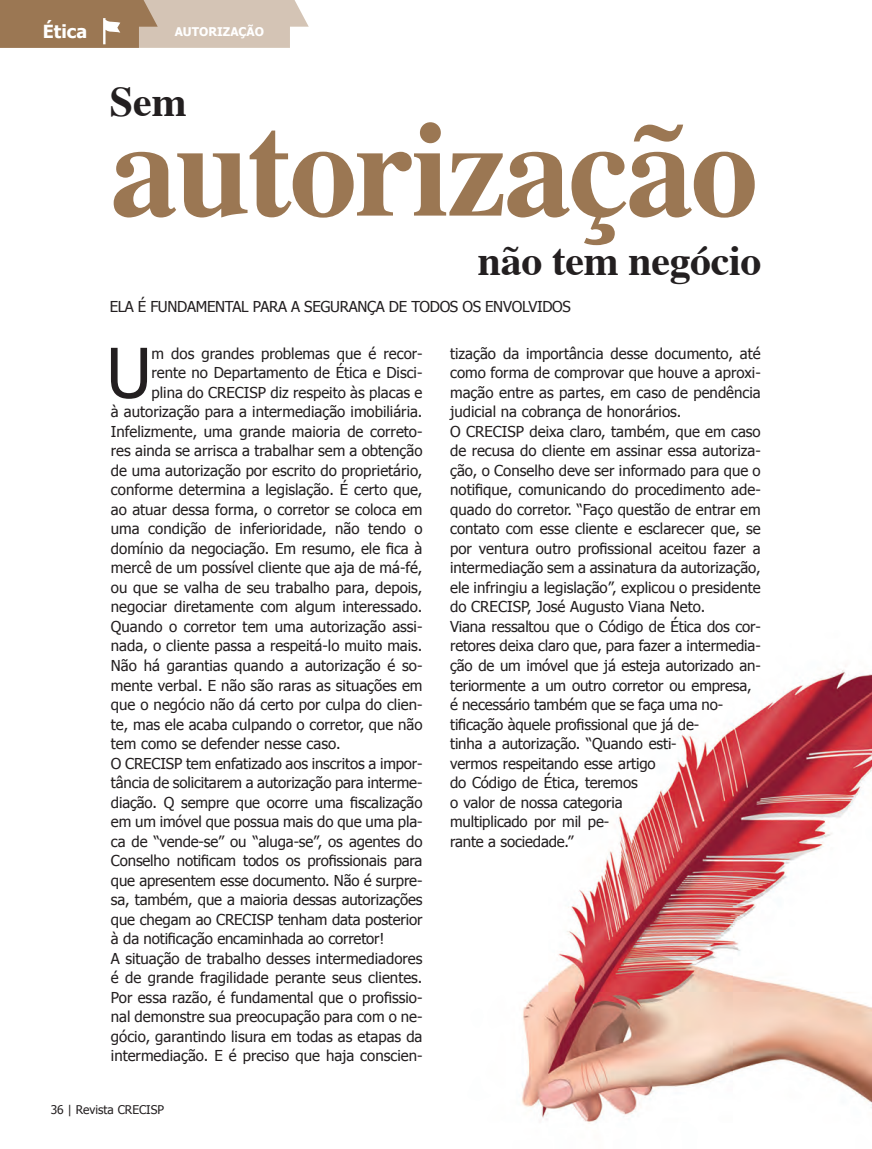
<style>
.page{position:relative;width:872px;height:1149px;background:#fff}
.page>*{position:absolute;margin:0;border:0;box-sizing:border-box;transform-origin:0 0}
.t1{font:700 135px "Times";letter-spacing:-.02em;color:#9b7753}
.REVISTA{font:68.7px "Tahoma";color:#231f20}
.t2{font:700 42px "Times";letter-spacing:-.01em;color:#231f20}
.t3{font:700 18px "Tahoma";color:#fff}
.REVISTA-2{font:15px/19.5px "Tahoma";color:#231f20;text-align:justify}
.REVISTA-3{font:15px "Tahoma";letter-spacing:-.02em;color:#231f20}
.t4{font:12px "Tahoma";color:#231f20}
.t5{font:700 12px "Tahoma";color:#fff}
</style>
<div class="page">
<img style="left:521px;top:670px;width:351px;height:454px">
<svg style="left:0;top:0;width:309px;height:48px;background:#bba38b"></svg>
<p class="t3" style="left:43px;top:19px;width:46px">Ética</p>
<p class="t5" style="left:175px;top:23px;width:91px">AUTORIZAÇÃO</p>
<p class="t2" style="left:110px;top:62px;width:78px">Sem</p>
<p class="t1" style="left:110px;top:41px;width:649px">autorização</p>
<p class="t2" style="left:478px;top:221px;width:285px">não tem negócio</p>
<p class="REVISTA-3" style="left:110px;top:296px;width:462px">ELA É FUNDAMENTAL PARA A SEGURANÇA DE TODOS OS ENVOLVIDOS</p>
<p class="REVISTA-2" style="left:450px;top:343px;width:312px">tização da importância desse documento, até como forma de comprovar que houve a aproxi&shy;mação entre as partes, em caso de pendência judicial na cobrança de honorários.</p>
<p class="REVISTA-2" style="left:450px;top:421px;width:312px">O CRECISP deixa claro, também, que em caso de recusa do cliente em assinar essa autoriza&shy;ção, o Conselho deve ser informado para que o notifique, comunicando do procedimento ade&shy;quado do corretor. “Faço questão de entrar em contato com esse cliente e esclarecer que, se por ventura outro profissional aceitou fazer a intermediação sem a assinatura da autorização, ele infringiu a legislação”, explicou o presidente do CRECISP, José Augusto Viana Neto.</p>
<p class="REVISTA-2" style="left:450px;top:616px;width:312px;text-align:left">Viana ressaltou que o Código de Ética dos cor&shy;retores deixa claro que, para fazer a intermedia&shy;ção de um imóvel que já esteja autorizado an&shy;teriormente a um outro corretor ou empresa, é necessário também que se faça uma no&shy;tificação àquele profissional que já de-<br>tinha a autorização. “Quando esti-<br>vermos respeitando esse artigo<br>do Código de Ética, teremos<br>o valor de nossa categoria<br>multiplicado por mil pe-<br>rante a sociedade.”</p>
<p class="REVISTA" style="left:106px;top:326px;width:47px">U</p>
<p class="REVISTA-2" style="left:151px;top:343px;width:272px">m dos grandes problemas que é recor-</p>
<p class="REVISTA-2" style="left:151px;top:362px;width:272px">rente no Departamento de Ética e Disci-</p>
<p class="REVISTA-2" style="left:151px;top:382px;width:272px">plina do CRECISP diz respeito às placas e</p>
<p class="REVISTA-2" style="left:111px;top:401px;width:313px">à autorização para a intermediação imobiliária.</p>
<p class="REVISTA-2" style="left:111px;top:421px;width:313px">Infelizmente, uma grande maioria de correto-</p>
<p class="REVISTA-2" style="left:111px;top:440px;width:313px">res ainda se arrisca a trabalhar sem a obtenção</p>
<p class="REVISTA-2" style="left:111px;top:460px;width:313px">de uma autorização por escrito do proprietário,</p>
<p class="REVISTA-2" style="left:111px;top:479px;width:313px">conforme determina a legislação. É certo que,</p>
<p class="REVISTA-2" style="left:111px;top:499px;width:313px">ao atuar dessa forma, o corretor se coloca em</p>
<p class="REVISTA-2" style="left:111px;top:518px;width:313px">uma condição de inferioridade, não tendo o</p>
<p class="REVISTA-2" style="left:111px;top:538px;width:313px">domínio da negociação. Em resumo, ele fica à</p>
<p class="REVISTA-2" style="left:111px;top:557px;width:313px">mercê de um possível cliente que aja de má-fé,</p>
<p class="REVISTA-2" style="left:111px;top:577px;width:313px">ou que se valha de seu trabalho para, depois,</p>
<p class="REVISTA-2" style="left:111px;top:596px;width:313px">negociar diretamente com algum interessado.</p>
<p class="REVISTA-2" style="left:111px;top:616px;width:313px">Quando o corretor tem uma autorização assi-</p>
<p class="REVISTA-2" style="left:111px;top:635px;width:313px">nada, o cliente passa a respeitá-lo muito mais.</p>
<p class="REVISTA-2" style="left:111px;top:655px;width:313px">Não há garantias quando a autorização é so-</p>
<p class="REVISTA-2" style="left:111px;top:674px;width:313px">mente verbal. E não são raras as situações em</p>
<p class="REVISTA-2" style="left:111px;top:694px;width:313px">que o negócio não dá certo por culpa do clien-</p>
<p class="REVISTA-2" style="left:111px;top:713px;width:313px">te, mas ele acaba culpando o corretor, que não</p>
<p class="REVISTA-2" style="left:111px;top:733px;width:231px">tem como se defender nesse caso.</p>
<p class="REVISTA-2" style="left:111px;top:752px;width:313px">O CRECISP tem enfatizado aos inscritos a impor&shy;tância de solicitarem a autorização para interme&shy;diação. Q sempre que ocorre uma fiscalização em um imóvel que possua mais do que uma pla&shy;ca de “vende-se” ou “aluga-se”, os agentes do Conselho notificam todos os profissionais para que apresentem esse documento. Não é surpre&shy;sa, também, que a maioria dessas autorizações que chegam ao CRECISP tenham data posterior à da notificação encaminhada ao corretor!</p>
<p class="REVISTA-2" style="left:111px;top:947px;width:313px">A situação de trabalho desses intermediadores é de grande fragilidade perante seus clientes.<br>Por essa razão, é fundamental que o profissio&shy;nal demonstre sua preocupação para com o ne&shy;gócio, garantindo lisura em todas as etapas da intermediação. E é preciso que haja conscien-</p>
<p class="t4" style="left:51px;top:1101px;width:115px">36 | Revista CRECISP</p>
</div>
